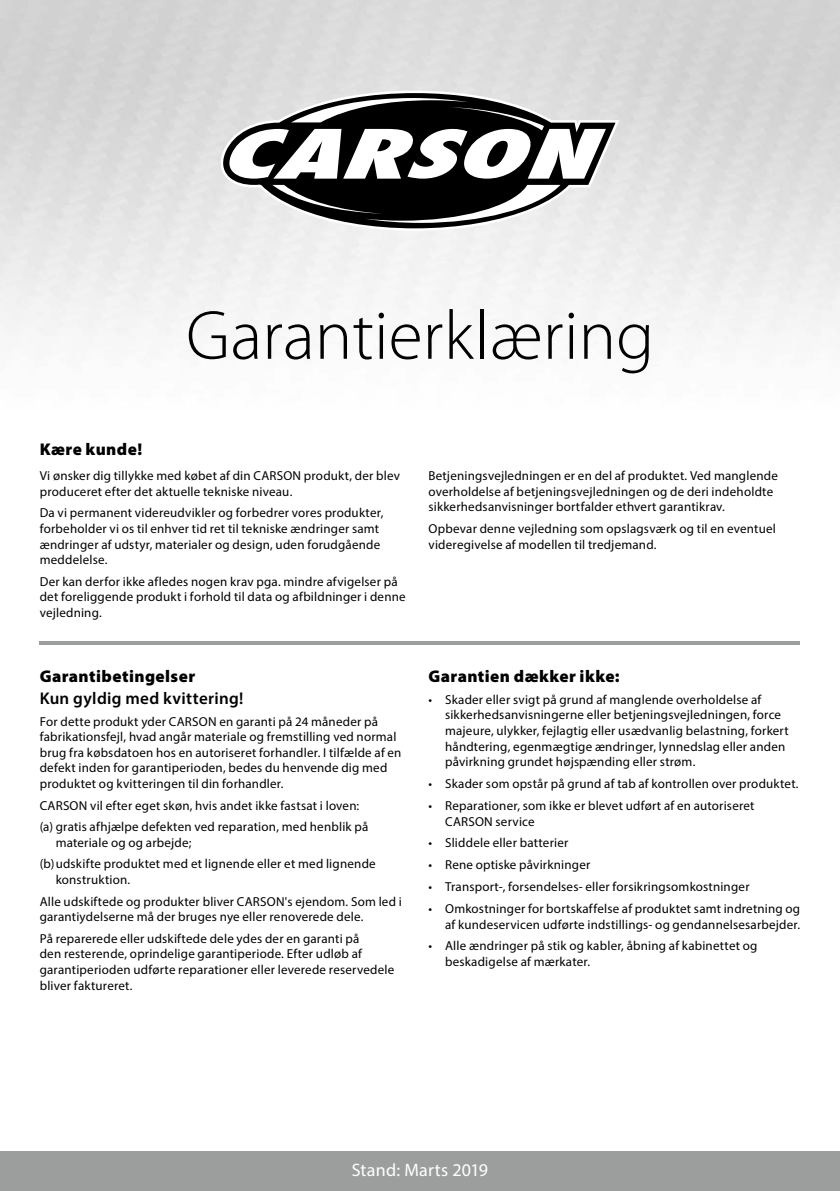
<style>
.page{position:relative;width:840px;height:1191px;background:#fff}
.page>*{position:absolute;margin:0;border:0;box-sizing:border-box;transform-origin:0 0}
.t1{font:300 70px "Myriad Pro";color:#000}
.t2{font:18px "Myriad Pro";letter-spacing:.01em;color:#fff}
.t3{font:900 17px "Myriad Pro";letter-spacing:.025em;color:#000}
.t4{font:600 17px "Myriad Pro";letter-spacing:.02em;color:#000}
.t5{font:13px/15.6px "Myriad Pro";letter-spacing:.015em;color:#000}
</style>
<div class="page">
<div style="left:0;top:1151px;width:839px;height:40px;background:#9c9d9d"></div>
<svg style="left:220px;top:91px;width:399px;height:140px;fill:#ebebeb"></svg>
<svg style="left:220px;top:93px;width:395px;height:135px;background:#bfbfbf"></svg>
<svg style="left:228px;top:98px;width:377px;height:125px"></svg>
<hr style="left:40px;top:641px;width:759px;height:4px;background:#9c9d9d">
<h1 class="t1" style="left:186px;top:293px;width:469px">Garantierklæring</h1>
<h3 class="t3" style="left:40px;top:438px;width:104px">Kære kunde!</h3>
<p class="t5" style="left:40px;top:468px;width:361px">Vi ønsker dig tillykke med købet af din CARSON produkt, der blev produceret efter det aktuelle tekniske niveau.</p>
<p class="t5" style="left:40px;top:505px;width:345px">Da vi permanent videreudvikler og forbedrer vores produkter, forbeholder vi os til enhver tid ret til tekniske ændringer samt ændringer af udstyr, materialer og design, uden forudgående meddelelse.</p>
<p class="t5" style="left:40px;top:573px;width:367px">Der kan derfor ikke afledes nogen krav pga. mindre afvigelser på det foreliggende produkt i forhold til data og afbildninger i denne vejledning.</p>
<h3 class="t3" style="left:40px;top:665px;width:157px">Garantibetingelser</h3>
<h3 class="t4" style="left:40px;top:687px;width:205px">Kun gyldig med kvittering!</h3>
<p class="t5" style="left:40px;top:713px;width:363px">For dette produkt yder CARSON en garanti på 24 måneder på fabrikationsfejl, hvad angår materiale og fremstilling ved normal brug fra købsdatoen hos en autoriseret forhandler. I tilfælde af en defekt inden for garantiperioden, bedes du henvende dig med produktet og kvitteringen til din forhandler.</p>
<p class="t5" style="left:40px;top:794px;width:330px;line-height:21.6px">CARSON vil efter eget skøn, hvis andet ikke fastsat i loven: (a) gratis afhjælpe defekten ved reparation, med henblik på</p>
<p class="t5" style="left:40px;top:831px;width:337px;line-height:21.6px;text-indent:16px">materiale og og arbejde;<br>(b)udskifte produktet med et lignende eller et med lignende</p>
<p class="t5" style="left:40px;top:868px;width:363px;line-height:21.6px;text-indent:16px">konstruktion.<br>Alle udskiftede og produkter bliver CARSON's ejendom. Som led i</p>
<p class="t5" style="left:40px;top:906px;width:325px;line-height:21.6px">garantiydelserne må der bruges nye eller renoverede dele.<br>På reparerede eller udskiftede dele ydes der en garanti på</p>
<p class="t5" style="left:40px;top:946px;width:356px">den resterende, oprindelige garantiperiode. Efter udløb af garantiperioden udførte reparationer eller leverede reservedele bliver faktureret.</p>
<p class="t5" style="left:428px;top:468px;width:351px">Betjeningsvejledningen er en del af produktet. Ved manglende overholdelse af betjeningsvejledningen og de deri indeholdte sikkerhedsanvisninger bortfalder ethvert garantikrav.</p>
<p class="t5" style="left:428px;top:520px;width:349px">Opbevar denne vejledning som opslagsværk og til en eventuel videregivelse af modellen til tredjemand.</p>
<h3 class="t3" style="left:428px;top:665px;width:192px">Garantien dækker ikke:</h3>
<p class="t5" style="left:445px;top:691px;width:345px;text-indent:-17px">• Skader eller svigt på grund af manglende overholdelse af sikkerhedsanvisningerne eller betjeningsvejledningen, force majeure, ulykker, fejlagtig eller usædvanlig belastning, forkert håndtering, egenmægtige ændringer, lynnedslag eller anden påvirkning grundet højspænding eller strøm.</p>
<p class="t5" style="left:428px;top:775px;width:371px">• Skader som opstår på grund af tab af kontrollen over produktet.</p>
<p class="t5" style="left:445px;top:797px;width:311px;text-indent:-17px">• Reparationer, som ikke er blevet udført af en autoriseret<br>CARSON service</p>
<p class="t5" style="left:428px;top:835px;width:141px">• Sliddele eller batterier</p>
<p class="t5" style="left:428px;top:857px;width:163px">• Rene optiske påvirkninger</p>
<p class="t5" style="left:428px;top:878px;width:322px">• Transport-, forsendelses- eller forsikringsomkostninger</p>
<p class="t5" style="left:428px;top:900px;width:373px;text-align:right">• Omkostninger for bortskaffelse af produktet samt indretning og af kundeservicen udførte indstillings- og gendannelsesarbejder.</p>
<p class="t5" style="left:445px;top:938px;width:314px;text-indent:-17px">• Alle ændringer på stik og kabler, åbning af kabinettet og beskadigelse af mærkater.</p>
<h2 class="t2" style="left:351px;top:1159px;width:138px">Stand: Marts 2019</h2>
</div>
